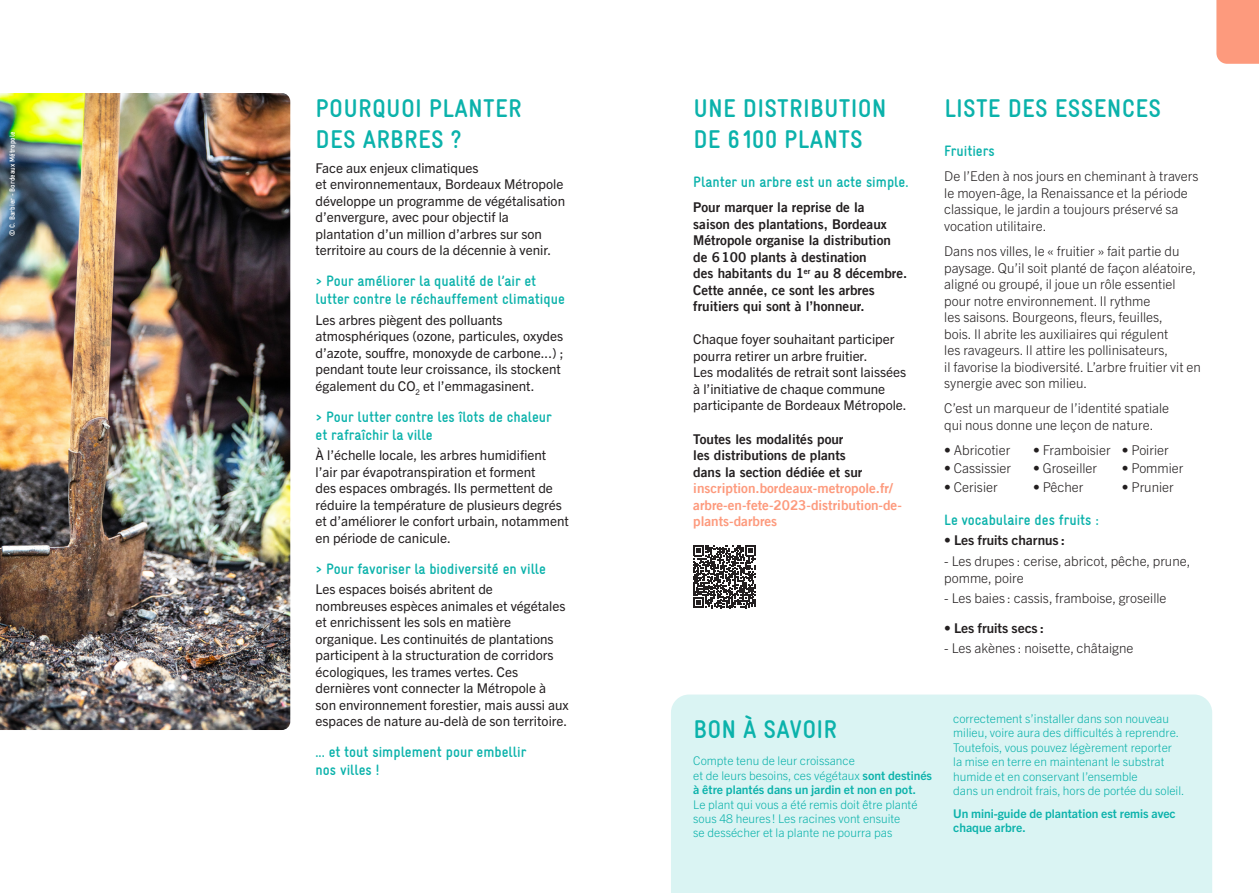
<style>
.page{position:relative;width:1259px;height:893px;background:#fff}
.page>*{position:absolute;margin:0;border:0;box-sizing:border-box;transform-origin:0 0}
.Titre_1{font:700 condensed 25.5px/30.6px "Gravur LL";letter-spacing:.01em;color:#0bb2ab}
.Sous_tire_1{font:700 condensed 15px/18px "Gravur LL";color:#0bb2ab}
.t1{font:13.5px/16.5px "Trade Gothic Next LT Pro";color:#231f20}
.Texte_courant{font:300 13.5px/16.5px "Trade Gothic Next LT Pro";color:#231f20}
.t2{font:13.5px/16.5px "Trade Gothic Bold Two";color:#231f20}
.t3{font:13.5px/16.5px "Trade Gothic Bold Two";color:#fd9a7d}
.Texte_courant-2{font:700 13.5px "Trade Gothic Next LT Pro";color:#231f20}
.t4{font:300 12px/14.4px "Trade Gothic Next LT Pro";color:#0bb2ab}
.t5{font:700 12px/14.4px "Trade Gothic Next LT Pro";color:#0bb2ab}
.t6{font:700 condensed 7.5px "Gravur LL";color:#fff}
.s1{color:#231f20}
.s2{font-weight:700}
.s3{font-family:"Trade Gothic Bold Two";font-weight:400}
</style>
<div class="page">
<div style="left:1216px;top:0;width:43px;height:64px;background:#fd9a7d"></div>
<svg style="left:693px;top:546px;width:62px;height:62px"></svg>
<img style="left:0;top:93px;width:290px;height:637px">
<div style="left:671px;top:694px;width:541px;height:199px;background:#daf4f3"></div>
<p class="t6" style="left:7px;top:236px;width:106px;rotate:-90deg">© C. Barbier - Bordeaux Métropole</p>
<p class="Titre_1" style="left:316px;top:92px;width:208px">POURQUOI PLANTER<br>DES ARBRES ?</p>
<p class="t1" style="left:315px;top:159px;width:251px">Face aux enjeux climatiques<br>et environnementaux, Bordeaux Métropole développe un programme de végétalisation d’envergure, avec pour objectif la plantation d’un million d’arbres sur son territoire au cours de la décennie à venir.</p>
<p class="Sous_tire_1" style="left:315px;top:271px;width:251px">&gt; Pour améliorer la qualité de l’air et lutter contre le réchauffement climatique</p>
<p class="t1" style="left:315px;top:311px;width:249px">Les arbres piègent des polluants atmosphériques (ozone, particules, oxydes d’azote, souffre, monoxyde de carbone...) ; pendant toute leur croissance, ils stockent également du CO<sub>2</sub> et l’emmagasinent.</p>
<p class="Sous_tire_1" style="left:315px;top:407px;width:238px">&gt; Pour lutter contre les îlots de chaleur et rafraîchir la ville</p>
<p class="t1" style="left:315px;top:446px;width:255px">À l’échelle locale, les arbres humidifient l’air par évapotranspiration et forment<br>des espaces ombragés. Ils permettent de réduire la température de plusieurs degrés et d’améliorer le confort urbain, notamment en période de canicule.</p>
<p class="Sous_tire_1" style="left:315px;top:559px;width:232px">&gt; Pour favoriser la biodiversité en ville</p>
<p class="t1" style="left:315px;top:580px;width:255px">Les espaces boisés abritent de<br>nombreuses espèces animales et végétales et enrichissent les sols en matière organique. Les continuités de plantations participent à la structuration de corridors écologiques, les trames vertes. Ces dernières vont connecter la Métropole à son environnement forestier, mais aussi aux espaces de nature au-delà de son territoire.</p>
<p class="Sous_tire_1" style="left:315px;top:742px;width:212px">... et tout simplement pour embellir nos villes !</p>
<p class="Titre_1" style="left:693px;top:92px;width:195px">UNE DISTRIBUTION<br>DE 6 100 PLANTS</p>
<p class="Sous_tire_1" style="left:693px;top:172px;width:217px">Planter un arbre est un acte simple.</p>
<p class="t2" style="left:693px;top:199px;width:215px">Pour marquer la reprise de la<br>saison des plantations, Bordeaux<br>Métropole organise la distribution de 6100 plants à destination<br>des habitants du 1<sup>er</sup> au 8 décembre.<br>Cette année, ce sont les arbres fruitiers qui sont à l’honneur.</p>
<p class="t1" style="left:693px;top:330px;width:215px">Chaque foyer souhaitant participer pourra retirer un arbre fruitier.<br>Les modalités de retrait sont laissées à l’initiative de chaque commune participante de Bordeaux Métropole.</p>
<p class="t3" style="left:693px;top:430px;width:210px"><span class="s1">Toutes les modalités pour<br>les distributions de plants<br>dans la section dédiée et sur </span>inscription.bordeaux-metropole.fr/ arbre-en-fete-2023-distribution-de&shy;plants-darbres</p>
<p class="Titre_1" style="left:944px;top:92px;width:218px">LISTE DES ESSENCES</p>
<p class="Sous_tire_1" style="left:944px;top:142px;width:52px">Fruitiers</p>
<p class="Texte_courant" style="left:944px;top:167px;width:256px">De l’Eden à nos jours en cheminant à travers le moyen-âge, la Renaissance et la période classique, le jardin a toujours préservé sa vocation utilitaire.</p>
<p class="Texte_courant" style="left:944px;top:242px;width:258px">Dans nos villes, le « fruitier » fait partie du paysage. Qu’il soit planté de façon aléatoire, aligné ou groupé, il joue un rôle essentiel pour notre environnement. Il rythme<br>les saisons. Bourgeons, fleurs, feuilles,<br>bois. Il abrite les auxiliaires qui régulent<br>les ravageurs. Il attire les pollinisateurs,<br>il favorise la biodiversité. L’arbre fruitier vit en synergie avec son milieu.</p>
<p class="Texte_courant" style="left:944px;top:399px;width:226px">C’est un marqueur de l’identité spatiale qui nous donne une leçon de nature.</p>
<p class="Texte_courant" style="left:944px;top:440px;width:68px">• Abricotier</p>
<p class="Texte_courant" style="left:944px;top:459px;width:68px">• Cassissier</p>
<p class="Texte_courant" style="left:944px;top:478px;width:55px">• Cerisier</p>
<p class="Texte_courant" style="left:1033px;top:440px;width:79px">• Framboisier</p>
<p class="Texte_courant" style="left:1033px;top:459px;width:66px">• Groseiller</p>
<p class="Texte_courant" style="left:1033px;top:478px;width:52px">• Pêcher</p>
<p class="Texte_courant" style="left:1121px;top:440px;width:48px">• Poirier</p>
<p class="Texte_courant" style="left:1121px;top:459px;width:63px">• Pommier</p>
<p class="Texte_courant" style="left:1121px;top:478px;width:54px">• Prunier</p>
<p class="Sous_tire_1" style="left:944px;top:510px;width:156px">Le vocabulaire des fruits :</p>
<p class="Texte_courant-2" style="left:944px;top:531px;width:122px">• Les fruits charnus :</p>
<p class="Texte_courant" style="left:944px;top:552px;width:248px">- Les drupes : cerise, abricot, pêche, prune, pomme, poire</p>
<p class="Texte_courant" style="left:944px;top:589px;width:224px">- Les baies : cassis, framboise, groseille</p>
<p class="Texte_courant-2" style="left:944px;top:618px;width:101px">• Les fruits secs :</p>
<p class="Texte_courant" style="left:944px;top:639px;width:191px">- Les akènes : noisette, châtaigne</p>
<p class="Titre_1" style="left:693px;top:713px;width:145px">BON À SAVOIR</p>
<p class="t4" style="left:693px;top:753px;width:240px">Compte tenu de leur croissance<br>et de leurs besoins, ces végétaux <span class="s2">sont destinés à être plantés dans un jardin et non en pot</span><span class="s3">.<br></span>Le plant qui vous a été remis doit être planté sous 48 heures ! Les racines vont ensuite<br>se dessécher et la plante ne pourra pas</p>
<p class="t4" style="left:953px;top:710px;width:233px">correctement s’installer dans son nouveau milieu, voire aura des difficultés à reprendre.<br>Toutefois, vous pouvez légèrement reporter<br>la mise en terre en maintenant le substrat humide et en conservant l’ensemble<br>dans un endroit frais, hors de portée du soleil.</p>
<p class="t5" style="left:953px;top:805px;width:224px">Un mini-guide de plantation est remis avec chaque arbre.</p>
</div>
